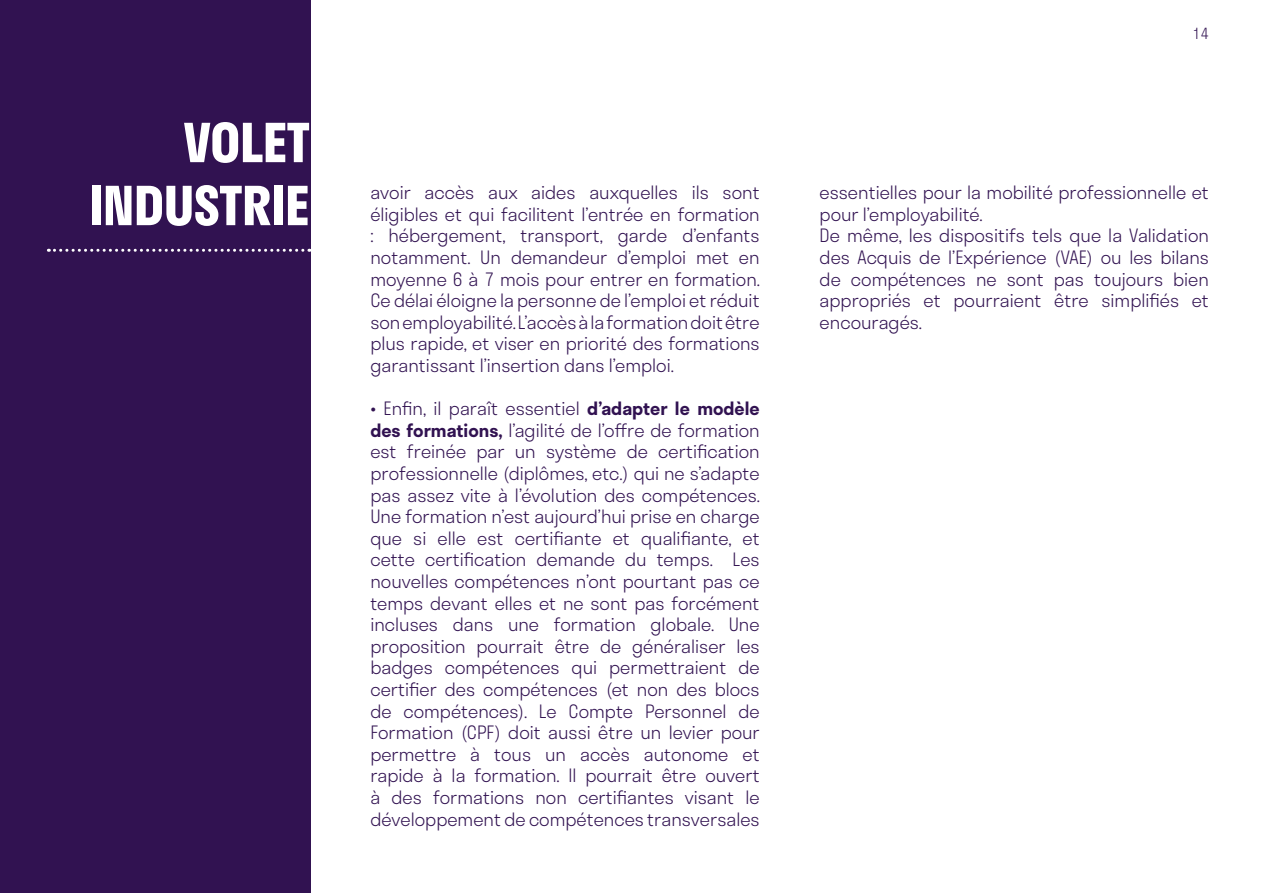
<style>
.page{position:relative;width:1263px;height:893px;background:#fff}
.page>*{position:absolute;margin:0;border:0;box-sizing:border-box;transform-origin:0 0}
.t1{font:700 52.5px/63px "Stratos";color:#fff;text-align:right}
.t2{font:300 18px/21.6px "Stratos";color:#311251;text-align:justify}
.t3{font:300 15px "Stratos";color:#311251}
.s1{font-weight:600}
</style>
<div class="page">
<div style="left:0;top:0;width:310px;height:893px;background:#311251"></div>
<svg style="left:48px;top:249px;width:262px;height:3px"></svg>
<h1 class="t1" style="left:89px;top:110px;width:222px">VOLET<br>INDUSTRIE</h1>
<p class="t2" style="left:370px;top:181px;width:391px">avoir accès aux aides auxquelles ils sont éligibles et qui facilitent l’entrée en formation : hébergement, transport, garde d’enfants notamment. Un demandeur d’emploi met en moyenne 6 à 7 mois pour entrer en formation.<br>Ce délai éloigne la personne de l’emploi et réduit son employabilité. L’accès à la formation doit être plus rapide, et viser en priorité des formations garantissant l’insertion dans l’emploi.</p>
<p class="t2" style="left:370px;top:397px;width:391px">• Enfin, il paraît essentiel <span class="s1">d’adapter le modèle des formations,</span> l’agilité de l’offre de formation est freinée par un système de certification professionnelle (diplômes, etc.) qui ne s’adapte pas assez vite à l’évolution des compétences.<br>Une formation n’est aujourd’hui prise en charge que si elle est certifiante et qualifiante, et cette certification demande du temps. Les nouvelles compétences n’ont pourtant pas ce temps devant elles et ne sont pas forcément incluses dans une formation globale. Une proposition pourrait être de généraliser les badges compétences qui permettraient de certifier des compétences (et non des blocs de compétences). Le Compte Personnel de Formation (CPF) doit aussi être un levier pour permettre à tous un accès autonome et rapide à la formation. Il pourrait être ouvert à des formations non certifiantes visant le développement de compétences transversales</p>
<p class="t3" style="left:1192px;top:21px;width:18px">14</p>
<p class="t2" style="left:820px;top:181px;width:391px;text-align:left">essentielles pour la mobilité professionnelle et pour l’employabilité.<br>De même, les dispositifs tels que la Validation des Acquis de l’Expérience (VAE) ou les bilans de compétences ne sont pas toujours bien appropriés et pourraient être simplifiés et encouragés.</p>
</div>
